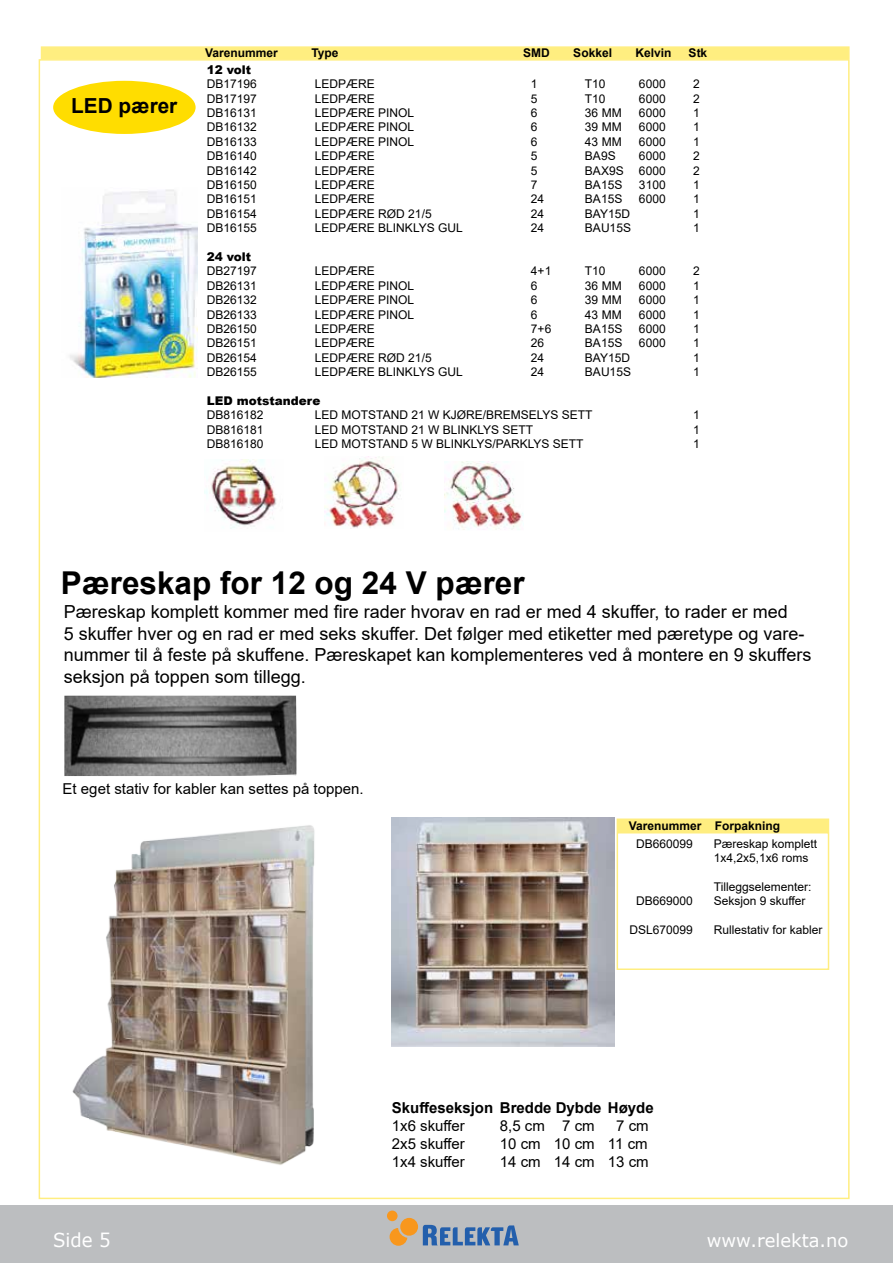
<style>
.page{position:relative;width:893px;height:1263px;background:#fff}
.page>*{position:absolute;margin:0;border:0;box-sizing:border-box;transform-origin:0 0}
.t1{font:700 31.5px "Arial";color:#000}
.t2{font:700 20.7px "Arial";color:#000}
.t3{font:19.2px "Verdana";color:#fff;scale:.95 1}
.t4{font:18px/21.6px "Arial";color:#000}
.t5{font:18px "Verdana";color:#fff}
.t6{font:15px "Arial";color:#000}
.t7{font:700 15px "Arial";color:#000}
.t8{font:12px/14.4px "Arial";color:#000}
.t9{font:700 12px "Arial";color:#000}
.t10{font:900 12px "Arial";color:#000}
</style>
<div class="page">
<div style="left:0;top:1205px;width:893px;height:58px;background:#bcbec0"></div>
<div style="left:387px;top:1210px;width:11px;height:11px;background:#f8971d;border-radius:50%"></div>
<svg style="left:389px;top:1228px;width:18px;height:18px"></svg>
<div style="left:400px;top:1218px;width:18px;height:18px;background:#f8971d;border-radius:50%"></div>
<svg style="left:423px;top:1225px;width:96px;height:20px"></svg>
<img style="left:72px;top:825px;width:243px;height:340px">
<img style="left:64px;top:696px;width:232px;height:80px">
<div style="left:617px;top:818px;width:212px;height:14px;background:#ffee80"></div>
<div style="left:41px;top:46px;width:809px;height:13px;background:#ffee80"></div>
<div style="left:53px;top:81px;width:143px;height:53px;background:#fd0;border-radius:50%"></div>
<img style="left:70px;top:189px;width:127px;height:189px">
<img style="left:392px;top:817px;width:222px;height:229px">
<img style="left:205px;top:460px;width:72px;height:69px">
<img style="left:325px;top:457px;width:76px;height:71px">
<img style="left:445px;top:461px;width:78px;height:69px">
<h2 class="t2" style="left:71px;top:92px;width:108px">LED pærer</h2>
<p class="t9" style="left:205px;top:45px;width:74px">Varenummer</p>
<p class="t9" style="left:311px;top:45px;width:29px">Type</p>
<p class="t9" style="left:523px;top:45px;width:28px">SMD</p>
<p class="t9" style="left:573px;top:45px;width:40px">Sokkel</p>
<p class="t9" style="left:635px;top:45px;width:38px">Kelvin</p>
<p class="t9" style="left:689px;top:45px;width:20px">Stk</p>
<p class="t10" style="left:207px;top:61px;width:46px">12 volt</p>
<p class="t8" style="left:207px;top:77px;width:52px">DB17196</p>
<p class="t8" style="left:315px;top:77px;width:62px">LEDPÆRE</p>
<p class="t8" style="left:531px;top:77px;width:8px">1</p>
<p class="t8" style="left:585px;top:77px;width:22px">T10</p>
<p class="t8" style="left:639px;top:77px;width:28px">6000</p>
<p class="t8" style="left:693px;top:77px;width:8px">2</p>
<p class="t8" style="left:207px;top:91px;width:52px">DB17197</p>
<p class="t8" style="left:315px;top:91px;width:62px">LEDPÆRE</p>
<p class="t8" style="left:531px;top:91px;width:8px">5</p>
<p class="t8" style="left:585px;top:91px;width:22px">T10</p>
<p class="t8" style="left:639px;top:91px;width:28px">6000</p>
<p class="t8" style="left:693px;top:91px;width:8px">2</p>
<p class="t8" style="left:207px;top:105px;width:52px">DB16131</p>
<p class="t8" style="left:315px;top:105px;width:101px">LEDPÆRE PINOL</p>
<p class="t8" style="left:531px;top:105px;width:8px">6</p>
<p class="t8" style="left:585px;top:105px;width:38px">36 MM</p>
<p class="t8" style="left:639px;top:105px;width:28px">6000</p>
<p class="t8" style="left:693px;top:105px;width:8px">1</p>
<p class="t8" style="left:207px;top:120px;width:52px">DB16132</p>
<p class="t8" style="left:315px;top:120px;width:101px">LEDPÆRE PINOL</p>
<p class="t8" style="left:531px;top:120px;width:8px">6</p>
<p class="t8" style="left:585px;top:120px;width:38px">39 MM</p>
<p class="t8" style="left:639px;top:120px;width:28px">6000</p>
<p class="t8" style="left:693px;top:120px;width:8px">1</p>
<p class="t8" style="left:207px;top:134px;width:52px">DB16133</p>
<p class="t8" style="left:315px;top:134px;width:101px">LEDPÆRE PINOL</p>
<p class="t8" style="left:531px;top:134px;width:8px">6</p>
<p class="t8" style="left:585px;top:134px;width:38px">43 MM</p>
<p class="t8" style="left:639px;top:134px;width:28px">6000</p>
<p class="t8" style="left:693px;top:134px;width:8px">1</p>
<p class="t8" style="left:207px;top:149px;width:52px">DB16140</p>
<p class="t8" style="left:315px;top:149px;width:62px">LEDPÆRE</p>
<p class="t8" style="left:531px;top:149px;width:8px">5</p>
<p class="t8" style="left:585px;top:149px;width:32px">BA9S</p>
<p class="t8" style="left:639px;top:149px;width:28px">6000</p>
<p class="t8" style="left:693px;top:149px;width:8px">2</p>
<p class="t8" style="left:207px;top:163px;width:52px">DB16142</p>
<p class="t8" style="left:315px;top:163px;width:62px">LEDPÆRE</p>
<p class="t8" style="left:531px;top:163px;width:8px">5</p>
<p class="t8" style="left:585px;top:163px;width:40px">BAX9S</p>
<p class="t8" style="left:639px;top:163px;width:28px">6000</p>
<p class="t8" style="left:693px;top:163px;width:8px">2</p>
<p class="t8" style="left:207px;top:177px;width:52px">DB16150</p>
<p class="t8" style="left:315px;top:177px;width:62px">LEDPÆRE</p>
<p class="t8" style="left:531px;top:177px;width:8px">7</p>
<p class="t8" style="left:585px;top:177px;width:39px">BA15S</p>
<p class="t8" style="left:639px;top:177px;width:28px">3100</p>
<p class="t8" style="left:693px;top:177px;width:8px">1</p>
<p class="t8" style="left:207px;top:192px;width:52px">DB16151</p>
<p class="t8" style="left:315px;top:192px;width:62px">LEDPÆRE</p>
<p class="t8" style="left:531px;top:192px;width:15px">24</p>
<p class="t8" style="left:585px;top:192px;width:39px">BA15S</p>
<p class="t8" style="left:639px;top:192px;width:28px">6000</p>
<p class="t8" style="left:693px;top:192px;width:8px">1</p>
<p class="t8" style="left:207px;top:206px;width:52px">DB16154</p>
<p class="t8" style="left:315px;top:206px;width:118px">LEDPÆRE RØD 21/5</p>
<p class="t8" style="left:531px;top:206px;width:15px">24</p>
<p class="t8" style="left:585px;top:206px;width:47px">BAY15D</p>
<p class="t8" style="left:693px;top:206px;width:8px">1</p>
<p class="t8" style="left:207px;top:221px;width:52px">DB16155</p>
<p class="t8" style="left:315px;top:221px;width:149px">LEDPÆRE BLINKLYS GUL</p>
<p class="t8" style="left:531px;top:221px;width:15px">24</p>
<p class="t8" style="left:585px;top:221px;width:48px">BAU15S</p>
<p class="t8" style="left:693px;top:221px;width:8px">1</p>
<p class="t10" style="left:207px;top:248px;width:46px">24 volt</p>
<p class="t8" style="left:207px;top:264px;width:52px">DB27197</p>
<p class="t8" style="left:315px;top:264px;width:62px">LEDPÆRE</p>
<p class="t8" style="left:531px;top:264px;width:22px">4+1</p>
<p class="t8" style="left:585px;top:264px;width:22px">T10</p>
<p class="t8" style="left:639px;top:264px;width:28px">6000</p>
<p class="t8" style="left:693px;top:264px;width:8px">2</p>
<p class="t8" style="left:207px;top:278px;width:52px">DB26131</p>
<p class="t8" style="left:315px;top:278px;width:101px">LEDPÆRE PINOL</p>
<p class="t8" style="left:531px;top:278px;width:8px">6</p>
<p class="t8" style="left:585px;top:278px;width:38px">36 MM</p>
<p class="t8" style="left:639px;top:278px;width:28px">6000</p>
<p class="t8" style="left:693px;top:278px;width:8px">1</p>
<p class="t8" style="left:207px;top:293px;width:52px">DB26132</p>
<p class="t8" style="left:315px;top:293px;width:101px">LEDPÆRE PINOL</p>
<p class="t8" style="left:531px;top:293px;width:8px">6</p>
<p class="t8" style="left:585px;top:293px;width:38px">39 MM</p>
<p class="t8" style="left:639px;top:293px;width:28px">6000</p>
<p class="t8" style="left:693px;top:293px;width:8px">1</p>
<p class="t8" style="left:207px;top:307px;width:52px">DB26133</p>
<p class="t8" style="left:315px;top:307px;width:101px">LEDPÆRE PINOL</p>
<p class="t8" style="left:531px;top:307px;width:8px">6</p>
<p class="t8" style="left:585px;top:307px;width:38px">43 MM</p>
<p class="t8" style="left:639px;top:307px;width:28px">6000</p>
<p class="t8" style="left:693px;top:307px;width:8px">1</p>
<p class="t8" style="left:207px;top:321px;width:52px">DB26150</p>
<p class="t8" style="left:315px;top:321px;width:62px">LEDPÆRE</p>
<p class="t8" style="left:531px;top:321px;width:22px">7+6</p>
<p class="t8" style="left:585px;top:321px;width:39px">BA15S</p>
<p class="t8" style="left:639px;top:321px;width:28px">6000</p>
<p class="t8" style="left:693px;top:321px;width:8px">1</p>
<p class="t8" style="left:207px;top:336px;width:52px">DB26151</p>
<p class="t8" style="left:315px;top:336px;width:62px">LEDPÆRE</p>
<p class="t8" style="left:531px;top:336px;width:15px">26</p>
<p class="t8" style="left:585px;top:336px;width:39px">BA15S</p>
<p class="t8" style="left:639px;top:336px;width:28px">6000</p>
<p class="t8" style="left:693px;top:336px;width:8px">1</p>
<p class="t8" style="left:207px;top:350px;width:52px">DB26154</p>
<p class="t8" style="left:315px;top:350px;width:118px">LEDPÆRE RØD 21/5</p>
<p class="t8" style="left:531px;top:350px;width:15px">24</p>
<p class="t8" style="left:585px;top:350px;width:47px">BAY15D</p>
<p class="t8" style="left:693px;top:350px;width:8px">1</p>
<p class="t8" style="left:207px;top:365px;width:52px">DB26155</p>
<p class="t8" style="left:315px;top:365px;width:149px">LEDPÆRE BLINKLYS GUL</p>
<p class="t8" style="left:531px;top:365px;width:15px">24</p>
<p class="t8" style="left:585px;top:365px;width:48px">BAU15S</p>
<p class="t8" style="left:693px;top:365px;width:8px">1</p>
<p class="t10" style="left:207px;top:392px;width:115px">LED motstandere</p>
<p class="t8" style="left:207px;top:408px;width:58px">DB816182</p>
<p class="t8" style="left:315px;top:408px;width:279px">LED MOTSTAND 21 W KJØRE/BREMSELYS SETT</p>
<p class="t8" style="left:693px;top:408px;width:8px">1</p>
<p class="t8" style="left:207px;top:422px;width:58px">DB816181</p>
<p class="t8" style="left:315px;top:422px;width:220px">LED MOTSTAND 21 W BLINKLYS SETT</p>
<p class="t8" style="left:693px;top:422px;width:8px">1</p>
<p class="t8" style="left:207px;top:437px;width:58px">DB816180</p>
<p class="t8" style="left:315px;top:437px;width:270px">LED MOTSTAND 5 W BLINKLYS/PARKLYS SETT</p>
<p class="t8" style="left:693px;top:437px;width:8px">1</p>
<h1 class="t1" style="left:61px;top:561px;width:465px">Pæreskap for 12 og 24 V pærer</h1>
<p class="t4" style="left:64px;top:601px;width:749px">Pæreskap komplett kommer med fire rader hvorav en rad er med 4 skuffer, to rader er med<br>5 skuffer hver og en rad er med seks skuffer. Det følger med etiketter med pæretype og vare&shy;nummer til å feste på skuffene. Pæreskapet kan komplementeres ved å montere en 9 skuffers seksjon på toppen som tillegg.</p>
<p class="t6" style="left:63px;top:779px;width:303px">Et eget stativ for kabler kan settes på toppen.</p>
<p class="t9" style="left:629px;top:817px;width:153px">Varenummer Forpakning</p>
<p class="t8" style="left:636px;top:836px;width:58px">DB660099</p>
<p class="t8" style="left:714px;top:836px;width:105px">Pæreskap komplett<br>1x4,2x5,1x6 roms</p>
<p class="t8" style="left:714px;top:879px;width:99px">Tilleggselementer:</p>
<p class="t8" style="left:636px;top:894px;width:58px">DB669000</p>
<p class="t8" style="left:714px;top:894px;width:93px">Seksjon 9 skuffer</p>
<p class="t8" style="left:629px;top:923px;width:65px">DSL670099</p>
<p class="t8" style="left:714px;top:923px;width:110px">Rullestativ for kabler</p>
<p class="t7" style="left:392px;top:1097px;width:263px">Skuffeseksjon Bredde Dybde Høyde</p>
<p class="t6" style="left:392px;top:1115px;width:75px">1x6 skuffer</p>
<p class="t6" style="left:500px;top:1115px;width:96px">8,5 cm 7 cm</p>
<p class="t6" style="left:616px;top:1115px;width:34px">7 cm</p>
<p class="t6" style="left:392px;top:1133px;width:75px">2x5 skuffer</p>
<p class="t6" style="left:500px;top:1133px;width:149px">10 cm 10 cm 11 cm</p>
<p class="t6" style="left:392px;top:1151px;width:75px">1x4 skuffer</p>
<p class="t6" style="left:500px;top:1151px;width:150px">14 cm 14 cm 13 cm</p>
<h3 class="t3" style="left:53px;top:1226px;width:62px">Side 5</h3>
<h3 class="t5" style="left:707px;top:1228px;width:143px">www.relekta.no</h3>
</div>
